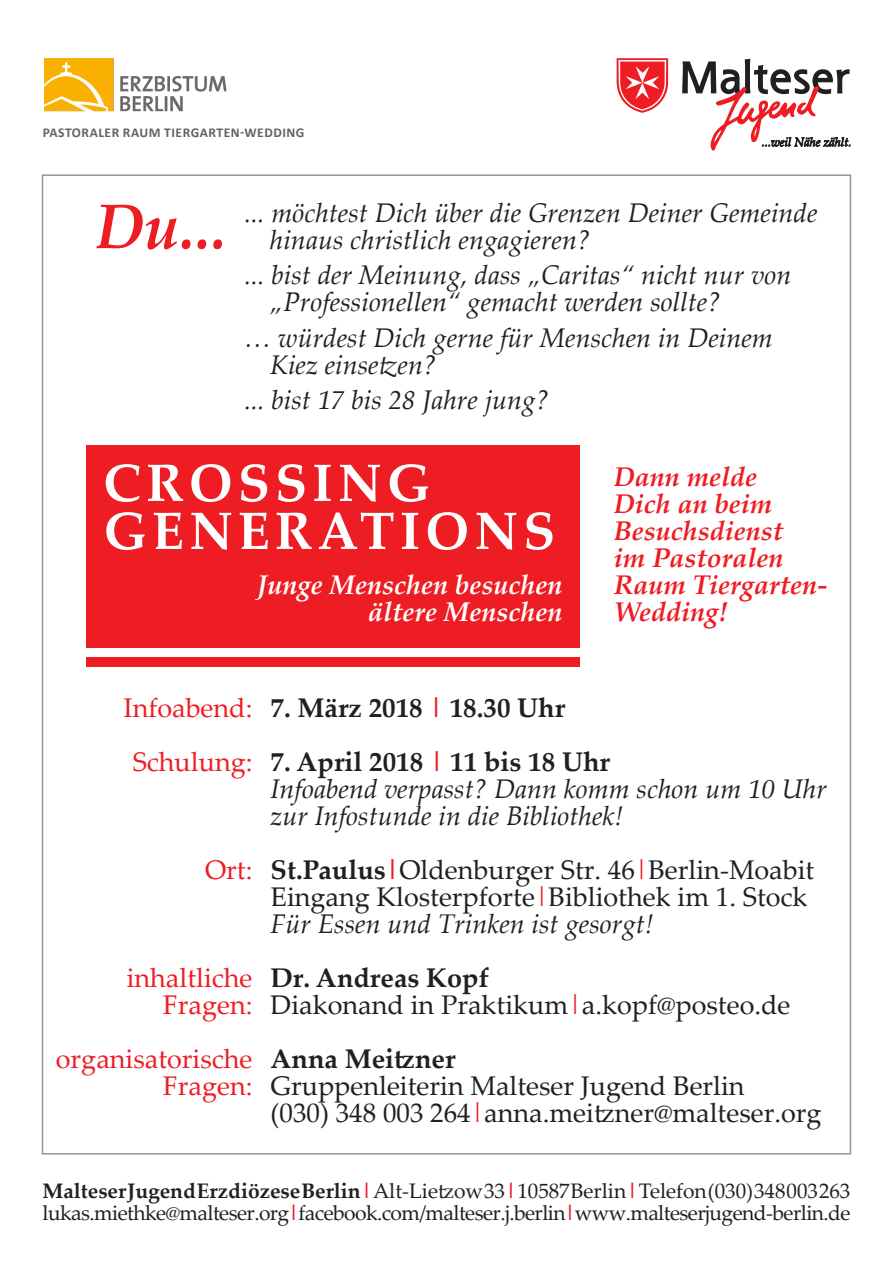
<style>
.page{position:relative;width:893px;height:1263px;background:#fff}
.page>*{position:absolute;margin:0;border:0;box-sizing:border-box;transform-origin:0 0}
.t1{font:italic 700 63px "Palatino Linotype";color:#ee1d23}
.t2{font:700 52.5px "Palatino Linotype";letter-spacing:.1em;color:#fff}
.t3{font:italic 27px/27px "Palatino Linotype";color:#231f20}
.t4{font:27px/27px "Palatino Linotype";color:#231f20}
.t5{font:italic 700 27px/27px "Palatino Linotype";color:#ee1d23}
.t6{font:700 27px "Palatino Linotype";color:#231f20}
.t7{font:27px/27px "Palatino Linotype";color:#ee1d23;text-align:right}
.t8{font:italic 700 27px "Palatino Linotype";color:#fff}
.t9{font:21px/22.5px "Palatino Linotype";letter-spacing:-.025em;color:#231f20}
.t10{font:700 13.5px "Calibri";letter-spacing:.04em;color:#636366}
.s1{color:#ee1d23}
.s2{font-weight:700}
.s3{font-weight:700;color:#ee1d23}
</style>
<div class="page">
<div style="left:42px;top:174px;width:809px;height:980px;background:#fff;border:2px solid #939598"></div>
<svg style="left:617px;top:58px;width:51px;height:55px"></svg>
<svg style="left:682px;top:58px;width:168px;height:93px"></svg>
<div style="left:86px;top:445px;width:493px;height:221px;background:#ee1d23"></div>
<div style="left:84px;top:648px;width:495px;height:9px;background:#fff"></div>
<img style="left:44px;top:58px;width:182px;height:54px">
<p class="t10" style="left:43px;top:124px;width:263px">PASTORALER RAUM TIERGARTEN-WEDDING</p>
<p class="t1" style="left:95px;top:182px;width:133px">Du...</p>
<p class="t3" style="left:270px;top:198px;width:549px;text-indent:-26px">... möchtest Dich über die Grenzen Deiner Gemeinde hinaus christlich engagieren?</p>
<p class="t3" style="left:270px;top:260px;width:523px;text-indent:-26px">... bist der Meinung, dass „Caritas“ nicht nur von „Professionellen“ gemacht werden sollte?</p>
<p class="t3" style="left:270px;top:323px;width:504px;text-indent:-26px">… würdest Dich gerne für Menschen in Deinem<br>Kiez einsetzen?</p>
<p class="t3" style="left:244px;top:385px;width:306px">... bist 17 bis 28 Jahre jung?</p>
<p class="t2" style="left:103px;top:446px;width:329px">CROSSING</p>
<p class="t2" style="left:103px;top:494px;width:453px">GENERATIONS</p>
<p class="t8" style="left:257px;top:565px;width:307px">Junge Menschen besuchen</p>
<p class="t8" style="left:368px;top:592px;width:196px">ältere Menschen</p>
<p class="t5" style="left:614px;top:462px;width:215px">Dann melde<br>Dich an beim<br>Besuchsdienst<br>im Pastoralen<br>Raum Tiergarten-<br>Wedding!</p>
<p class="t7" style="left:124px;top:693px;width:130px">Infoabend:</p>
<p class="t7" style="left:133px;top:747px;width:121px">Schulung:</p>
<p class="t7" style="left:205px;top:855px;width:49px">Ort:</p>
<p class="t7" style="left:127px;top:963px;width:127px">inhaltliche<br>Fragen:</p>
<p class="t7" style="left:56px;top:1044px;width:198px">organisatorische<br>Fragen:</p>
<p class="t6" style="left:270px;top:689px;width:296px">7. März 2018 <span class="s1">|</span> 18.30 Uhr</p>
<p class="t6" style="left:270px;top:743px;width:341px">7. April 2018 <span class="s1">|</span> 11 bis 18 Uhr</p>
<p class="t3" style="left:270px;top:774px;width:558px">Infoabend verpasst? Dann komm schon um 10 Uhr</p>
<p class="t3" style="left:270px;top:801px;width:355px">zur Infostunde in die Bibliothek!</p>
<p class="t4" style="left:270px;top:855px;width:545px"><span class="s2">St.Paulus</span><span class="s3">|</span>Oldenburger Str. 46<span class="s1">|</span>Berlin-Moabit<br>Eingang Klosterpforte<span class="s1">|</span>Bibliothek im 1. Stock</p>
<p class="t3" style="left:270px;top:909px;width:385px">Für Essen und Trinken ist gesorgt!</p>
<p class="t6" style="left:270px;top:959px;width:220px">Dr. Andreas Kopf</p>
<p class="t4" style="left:270px;top:990px;width:522px">Diakonand in Praktikum<span class="s1">|</span>a.kopf@posteo.de</p>
<p class="t6" style="left:270px;top:1040px;width:187px">Anna Meitzner</p>
<p class="t4" style="left:270px;top:1071px;width:553px">Gruppenleiterin Malteser Jugend Berlin<br>(030) 348 003 264<span class="s1">|</span>anna.meitzner@malteser.org</p>
<p class="t9" style="left:43px;top:1179px;width:810px"><span class="s2">Malteser Jugend Erzdiözese Berlin</span> <span class="s3">|</span> Alt-Lietzow 33 <span class="s3">|</span> 10587 Berlin <span class="s3">|</span> Telefon (030) 348 003 263 lukas.miethke@malteser.org<span class="s3">|</span>facebook.com/malteser.j.berlin<span class="s3">|</span>www.malteserjugend-berlin.de</p>
</div>
